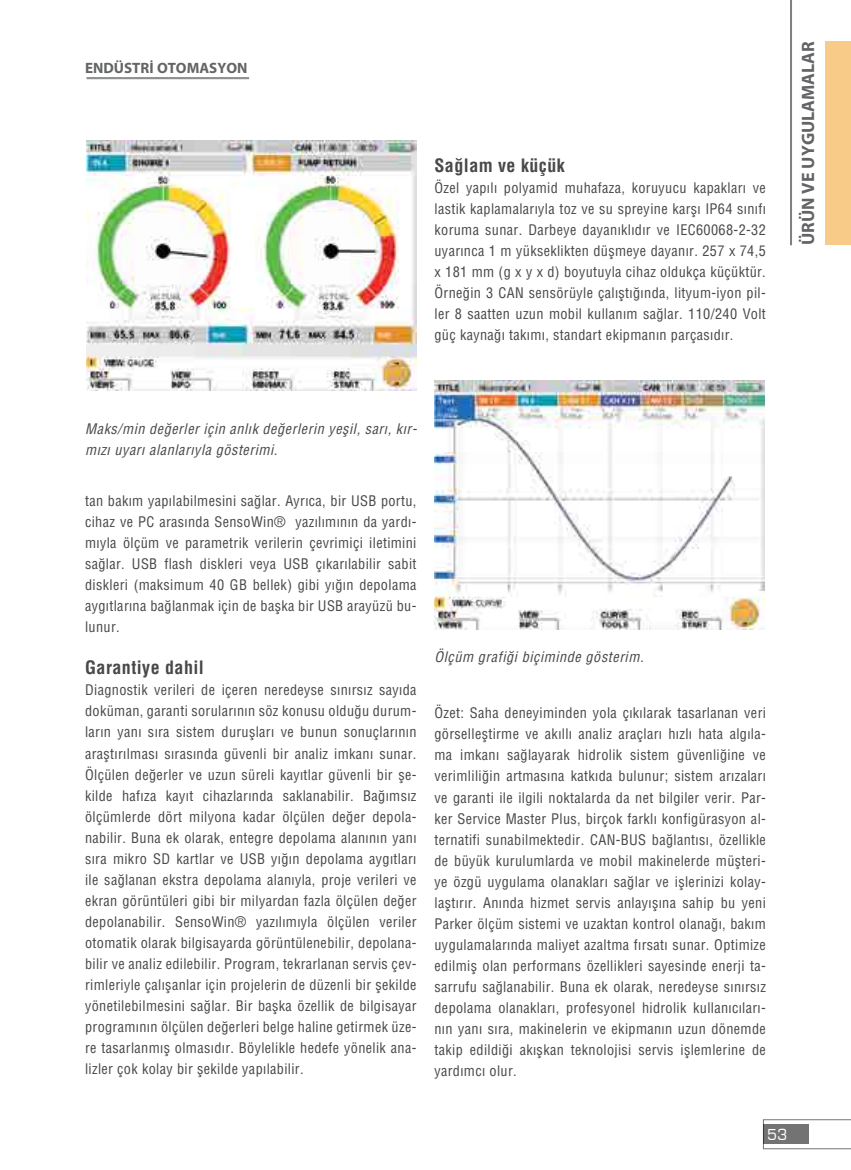
<style>
.page{position:relative;width:851px;height:1170px;background:#fff}
.page>*{position:absolute;margin:0;border:0;box-sizing:border-box;transform-origin:0 0}
.t1{font:18px "Helvetica Cond Bold Tr";letter-spacing:.025em;color:#48484a}
.t2{font:700 18px "Myriad Pro";color:#636466}
.t3{font:700 15px "Myriad Pro";color:#636466}
.t4{font:15px "Square 721 BT";color:#fff}
.t5{font:14.25px/21px "Helvetica Cond Normal Tr";letter-spacing:.025em;color:#48484a;text-align:justify}
.t6{font:14.25px/21px "Helvetica Cond Italic Tr";letter-spacing:.04em;color:#48484a}
</style>
<div class="page">
<hr style="left:790px;top:0;width:1px;height:245px;background:#000">
<hr style="left:791px;top:0;width:1px;height:245px;background:#000">
<hr style="left:86px;top:77px;width:163px;height:1px;background:#000">
<hr style="left:86px;top:78px;width:163px;height:1px;background:#000">
<svg style="left:763px;top:1119px;width:87px;height:29px"></svg>
<div style="left:825px;top:41px;width:25px;height:204px;background:#f8cb88"></div>
<img style="left:86px;top:140px;width:330px;height:250px">
<img style="left:434px;top:381px;width:330px;height:248px">
<p class="t3" style="left:85px;top:58px;width:164px">ENDÜSTRİ OTOMASYON</p>
<p class="t1" style="left:434px;top:155px;width:132px">Sağlam ve küçük</p>
<p class="t5" style="left:434px;top:177px;width:333px">Özel yapılı polyamid muhafaza, koruyucu kapakları ve lastik kaplamalarıyla toz ve su spreyine karşı IP64 sınıfı koruma sunar. Darbeye dayanıklıdır ve IEC60068-2-32 uyarınca 1 m yükseklikten düşmeye dayanır. 257 x 74,5 x 181 mm (g x y x d) boyutuyla cihaz oldukça küçüktür.<br>Örneğin 3 CAN sensörüyle çalıştığında, lityum-iyon pil&shy;ler 8 saatten uzun mobil kullanım sağlar. 110/240 Volt güç kaynağı takımı, standart ekipmanın parçasıdır.</p>
<p class="t2" style="left:796px;top:245px;width:206px;rotate:-90deg">ÜRÜN VE UYGULAMALAR</p>
<p class="t6" style="left:85px;top:418px;width:333px">Maks/min değerler için anlık değerlerin yeşil, sarı, kır&shy;mızı uyarı alanlarıyla gösterimi.</p>
<p class="t5" style="left:85px;top:490px;width:333px">tan bakım yapılabilmesini sağlar. Ayrıca, bir USB portu, cihaz ve PC arasında SensoWin® yazılımının da yardı&shy;mıyla ölçüm ve parametrik verilerin çevrimiçi iletimini sağlar. USB flash diskleri veya USB çıkarılabilir sabit diskleri (maksimum 40 GB bellek) gibi yığın depolama aygıtlarına bağlanmak için de başka bir USB arayüzü bu&shy;lunur.</p>
<p class="t1" style="left:85px;top:657px;width:120px">Garantiye dahil</p>
<p class="t5" style="left:85px;top:679px;width:333px">Diagnostik verileri de içeren neredeyse sınırsız sayıda doküman, garanti sorularının söz konusu olduğu durum&shy;ların yanı sıra sistem duruşları ve bunun sonuçlarının araştırılması sırasında güvenli bir analiz imkanı sunar.<br>Ölçülen değerler ve uzun süreli kayıtlar güvenli bir şe&shy;kilde hafıza kayıt cihazlarında saklanabilir. Bağımsız ölçümlerde dört milyona kadar ölçülen değer depola&shy;nabilir. Buna ek olarak, entegre depolama alanının yanı sıra mikro SD kartlar ve USB yığın depolama aygıtları ile sağlanan ekstra depolama alanıyla, proje verileri ve ekran görüntüleri gibi bir milyardan fazla ölçülen değer depolanabilir. SensoWin® yazılımıyla ölçülen veriler otomatik olarak bilgisayarda görüntülenebilir, depolana&shy;bilir ve analiz edilebilir. Program, tekrarlanan servis çev&shy;rimleriyle çalışanlar için projelerin de düzenli bir şekilde yönetilebilmesini sağlar. Bir başka özellik de bilgisayar programının ölçülen değerleri belge haline getirmek üze&shy;re tasarlanmış olmasıdır. Böylelikle hedefe yönelik ana&shy;lizler çok kolay bir şekilde yapılabilir.</p>
<p class="t6" style="left:434px;top:645px;width:210px">Ölçüm grafiği biçiminde gösterim.</p>
<p class="t5" style="left:434px;top:702px;width:333px">Özet: Saha deneyiminden yola çıkılarak tasarlanan veri görselleştirme ve akıllı analiz araçları hızlı hata algıla&shy;ma imkanı sağlayarak hidrolik sistem güvenliğine ve verimliliğin artmasına katkıda bulunur; sistem arızaları ve garanti ile ilgili noktalarda da net bilgiler verir. Par&shy;ker Service Master Plus, birçok farklı konfigürasyon al&shy;ternatifi sunabilmektedir. CAN-BUS bağlantısı, özellikle de büyük kurulumlarda ve mobil makinelerde müşteri&shy;ye özgü uygulama olanakları sağlar ve işlerinizi kolay&shy;laştırır. Anında hizmet servis anlayışına sahip bu yeni Parker ölçüm sistemi ve uzaktan kontrol olanağı, bakım uygulamalarında maliyet azaltma fırsatı sunar. Optimize edilmiş olan performans özellikleri sayesinde enerji ta&shy;sarrufu sağlanabilir. Buna ek olarak, neredeyse sınırsız depolama olanakları, profesyonel hidrolik kullanıcıları&shy;nın yanı sıra, makinelerin ve ekipmanın uzun dönemde takip edildiği akışkan teknolojisi servis işlemlerine de yardımcı olur.</p>
<p class="t4" style="left:766px;top:1125px;width:22px">53</p>
</div>
